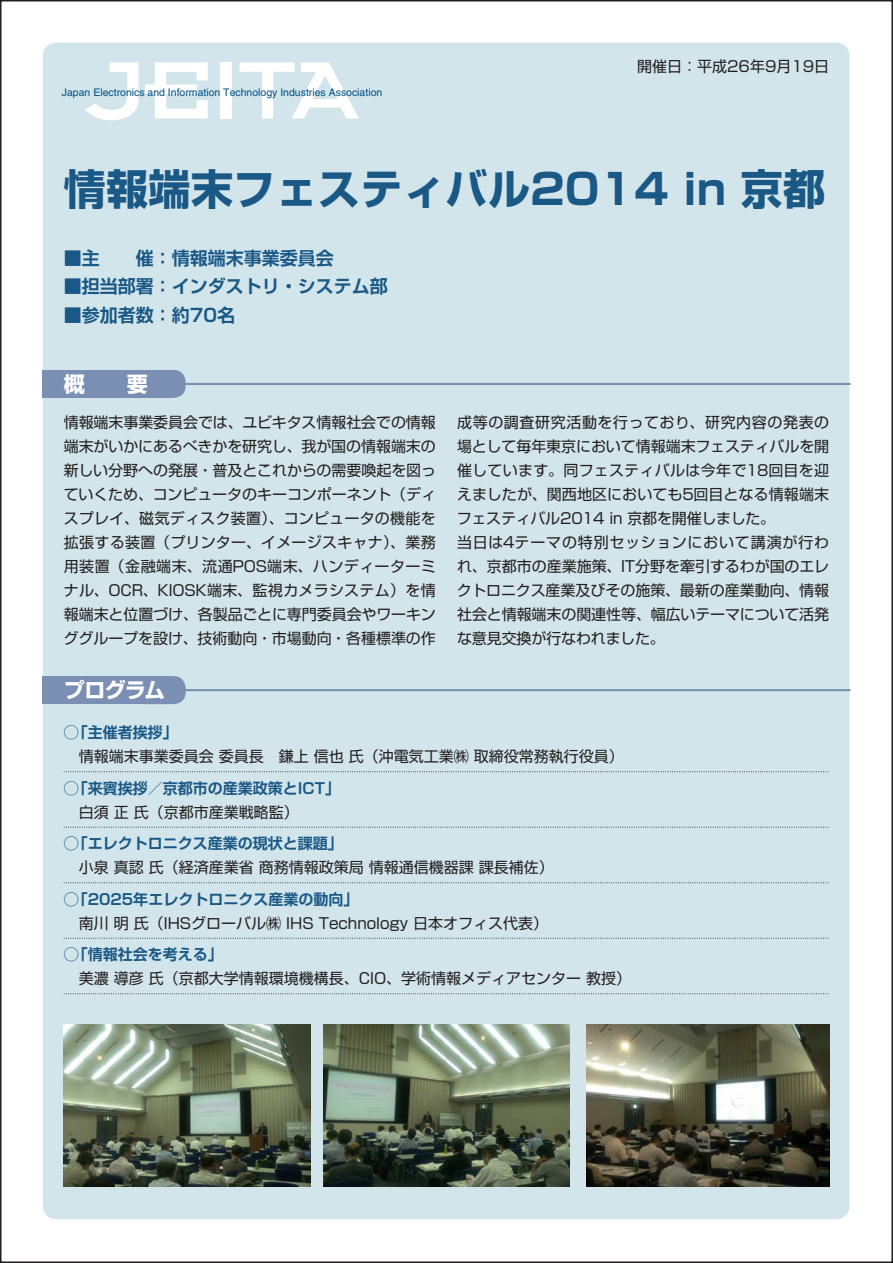
<style>
.page{position:relative;width:893px;height:1263px;background:#fff}
.page>*{position:absolute;margin:0;border:0;box-sizing:border-box;transform-origin:0 0}
.t1{font:700 42px "Shin Go Pro";letter-spacing:.01em;color:#1a5885}
.t2{font:700 21px "Shin Go Pro";letter-spacing:-.035em;color:#fff}
.t3{font:700 18px "Shin Go Pro De";color:#1a5885}
.P_名前_後ケイ{font:15px/24px "Shin Go Pro";color:#231f20;text-align:justify}
.P_タイトル{font:700 15px "Shin Go Pro De";color:#1a5885}
.t4{font:10.5px "Helvetica";color:#005186}
</style>
<div class="page">
<div style="left:43px;top:43px;width:806px;height:1176px;background:#d2e5eb;border-radius:13px"></div>
<svg style="left:85px;top:62px;width:54px;height:59px"></svg>
<div style="left:220px;top:62px;width:12px;height:56px;background:#fff"></div>
<svg style="left:145px;top:62px;width:63px;height:56px"></svg>
<svg style="left:239px;top:62px;width:120px;height:56px"></svg>
<hr style="left:128px;top:383px;width:722px;height:2px;background:#7a8fb3">
<div style="left:130px;top:370px;width:56px;height:28px;background:#7a8fb3;border-radius:12px"></div>
<div style="left:43px;top:370px;width:126px;height:28px;background:#7a8fb3"></div>
<hr style="left:128px;top:689px;width:722px;height:2px;background:#7a8fb3">
<svg style="left:64px;top:771px;width:765px;height:1px"></svg>
<svg style="left:64px;top:827px;width:765px;height:1px"></svg>
<svg style="left:64px;top:882px;width:765px;height:1px"></svg>
<svg style="left:64px;top:938px;width:765px;height:1px"></svg>
<svg style="left:64px;top:993px;width:765px;height:1px"></svg>
<div style="left:130px;top:676px;width:56px;height:28px;background:#7a8fb3;border-radius:12px"></div>
<div style="left:43px;top:676px;width:126px;height:28px;background:#7a8fb3"></div>
<img style="left:587px;top:1025px;width:242px;height:161px">
<img style="left:64px;top:1025px;width:246px;height:161px">
<img style="left:323px;top:1025px;width:247px;height:161px">
<p class="t4" style="left:62px;top:86px;width:322px">Japan Electronics and Information Technology Industries Association</p>
<p class="P_名前_後ケイ" style="left:637px;top:53px;width:193px">開催日：平成26年9月19日</p>
<p class="t1" style="left:64px;top:156px;width:763px">情報端末フェスティバル2014 in 京都</p>
<p class="t3" style="left:64px;top:243px;width:271px">■主　　催：情報端末事業委員会</p>
<p class="t3" style="left:64px;top:271px;width:326px">■担当部署：インダストリ・システム部</p>
<p class="t3" style="left:64px;top:300px;width:173px">■参加者数：約70名</p>
<p class="t2" style="left:64px;top:368px;width:85px">概　　要</p>
<p class="P_名前_後ケイ" style="left:64px;top:409px;width:374px">情報端末事業委員会では、ユビキタス情報社会での情報端末がいかにあるべきかを研究し、我が国の情報端末の新しい分野への発展・普及とこれからの需要喚起を図っていくため、コンピュータのキーコンポーネント（ディスプレイ、磁気ディスク装置）、コンピュータの機能を拡張する装置（プリンター、イメージスキャナ）、業務用装置（金融端末、流通POS端末、ハンディーターミナル、OCR、KIOSK端末、監視カメラシステム）を情報端末と位置づけ、各製品ごとに専門委員会やワーキンググループを設け、技術動向・市場動向・各種標準の作</p>
<p class="P_名前_後ケイ" style="left:457px;top:409px;width:374px">成等の調査研究活動を行っており、研究内容の発表の場として毎年東京において情報端末フェスティバルを開催しています。同フェスティバルは今年で18回目を迎えましたが、関西地区においても5回目となる情報端末フェスティバル2014 in 京都を開催しました。</p>
<p class="P_名前_後ケイ" style="left:457px;top:529px;width:374px">当日は4テーマの特別セッションにおいて講演が行われ、京都市の産業施策、IT分野を牽引するわが国のエレクトロニクス産業及びその施策、最新の産業動向、情報社会と情報端末の関連性等、幅広いテーマについて活発な意見交換が行なわれました。</p>
<p class="t2" style="left:64px;top:674px;width:103px">プログラム</p>
<p class="P_タイトル" style="left:64px;top:720px;width:115px">◯「主催者挨拶「</p>
<p class="P_名前_後ケイ" style="left:79px;top:743px;width:546px">情報端末事業委員会委員長　鎌上信也氏（沖電気工業㈱取締役常務執行役員(</p>
<p class="P_タイトル" style="left:64px;top:776px;width:278px">◯「来賓挨拶／京都市の産業政策とICT「</p>
<p class="P_名前_後ケイ" style="left:64px;top:798px;width:236px">　白須正氏（京都市産業戦略監(</p>
<p class="P_タイトル" style="left:64px;top:831px;width:280px">◯「エレクトロニクス産業の現状と課題「</p>
<p class="P_名前_後ケイ" style="left:79px;top:854px;width:476px">小泉真認氏（経済産業省商務情報政策局情報通信機器課課長補佐(</p>
<p class="P_タイトル" style="left:64px;top:887px;width:296px">◯「2025年エレクトロニクス産業の動向「</p>
<p class="P_名前_後ケイ" style="left:79px;top:909px;width:471px">南川明氏（IHSグローバル㈱ IHS Technology 日本オフィス代表(</p>
<p class="P_タイトル" style="left:64px;top:942px;width:160px">◯「情報社会を考える「</p>
<p class="P_名前_後ケイ" style="left:79px;top:965px;width:554px">美濃導彦氏（京都大学情報環境機構長、CIO、学術情報メディアセンター教授(</p>
</div>
